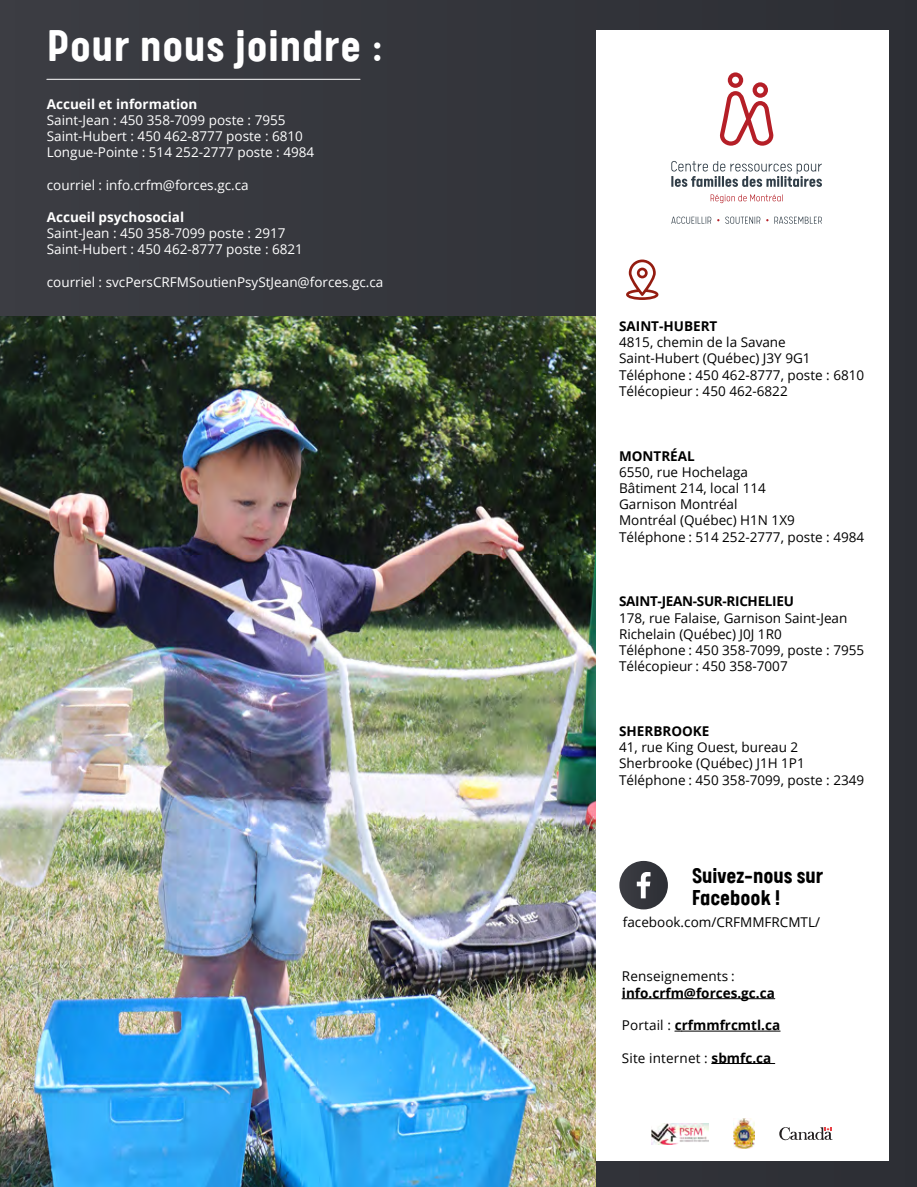
<style>
.page{position:relative;width:917px;height:1187px;background:#fff}
.page>*{position:absolute;margin:0;border:0;box-sizing:border-box;transform-origin:0 0}
.t1{font:700 49.5px "Calps";letter-spacing:.02em;color:#fff}
.t2{font:700 24px/22.5px "Calps";color:#000}
.t3{font:13.5px/16.2px "Open Sans";color:#000}
.t4{font:13.5px/16.2px "Open Sans";color:#fff}
.t5{font:700 13.5px "Open Sans";color:#000}
.t6{font:700 13.5px "Open Sans";color:#fff}
.t7{font:700 13.5px "Open Sans";letter-spacing:-.025em;color:#000}
.s1{font-weight:400}
.s2{font-weight:700}
</style>
<div class="page">
<div style="left:0;top:0;width:916px;height:1187px;background:#35373d"></div>
<img style="left:0;top:317px;width:596px;height:870px">
<hr style="left:47px;top:79px;width:313px;height:1px;background:#fff">
<div style="left:596px;top:31px;width:292px;height:1130px;background:#fff"></div>
<svg style="left:779px;top:1127px;width:53px;height:13px"></svg>
<img style="left:733px;top:1119px;width:21px;height:29px">
<img style="left:651px;top:1123px;width:57px;height:21px">
<svg style="left:619px;top:861px;width:48px;height:48px"></svg>
<hr style="left:621px;top:998px;width:153px;height:1px;background:#000">
<hr style="left:681px;top:1031px;width:99px;height:1px;background:#000">
<hr style="left:711px;top:1063px;width:63px;height:1px;background:#000">
<svg style="left:626px;top:260px;width:32px;height:40px"></svg>
<svg style="left:671px;top:161px;width:150px;height:26px"></svg>
<svg style="left:710px;top:194px;width:71px;height:9px"></svg>
<svg style="left:725px;top:217px;width:35px;height:7px"></svg>
<svg style="left:774px;top:217px;width:47px;height:7px"></svg>
<svg style="left:671px;top:217px;width:40px;height:7px"></svg>
<svg style="left:720px;top:72px;width:53px;height:74px"></svg>
<h1 class="t1" style="left:48px;top:16px;width:336px">Pour nous joindre :</h1>
<p class="t6" style="left:47px;top:94px;width:152px">Accueil et information</p>
<p class="t4" style="left:47px;top:112px;width:269px">Saint-Jean : 450 358-7099 poste : 7955<br>Saint-Hubert : 450 462-8777 poste : 6810<br>Longue-Pointe : 514 252-2777 poste : 4984</p>
<p class="t4" style="left:47px;top:176px;width:203px">courriel : info.crfm@forces.gc.ca</p>
<p class="t6" style="left:47px;top:208px;width:139px">Accueil psychosocial</p>
<p class="t4" style="left:47px;top:225px;width:258px">Saint-Jean : 450 358-7099 poste : 2917<br>Saint-Hubert : 450 462-8777 poste : 6821</p>
<p class="t4" style="left:47px;top:274px;width:338px">courriel : svcPersCRFMSoutienPsyStJean@forces.gc.ca</p>
<p class="t5" style="left:619px;top:316px;width:100px">SAINT-HUBERT</p>
<p class="t3" style="left:619px;top:334px;width:247px">4815, chemin de la Savane<br>Saint-Hubert (Québec) J3Y 9G1<br>Téléphone : 450 462-8777, poste : 6810<br>Télécopieur : 450 462-6822</p>
<p class="t5" style="left:619px;top:446px;width:77px">MONTRÉAL</p>
<p class="t3" style="left:619px;top:463px;width:247px">6550, rue Hochelaga<br>Bâtiment 214, local 114<br>Garnison Montréal<br>Montréal (Québec) H1N 1X9<br>Téléphone : 514 252-2777, poste : 4984</p>
<p class="t7" style="left:619px;top:592px;width:176px">SAINT-JEAN-SUR-RICHELIEU</p>
<p class="t3" style="left:619px;top:609px;width:247px">178, rue Falaise, Garnison Saint-Jean<br>Richelain (Québec) J0J 1R0<br>Téléphone : 450 358-7099, poste : 7955<br>Télécopieur : 450 358-7007</p>
<p class="t5" style="left:619px;top:721px;width:92px">SHERBROOKE</p>
<p class="t3" style="left:619px;top:739px;width:247px">41, rue King Ouest, bureau 2<br>Sherbrooke (Québec) J1H 1P1<br>Téléphone : 450 358-7099, poste : 2349</p>
<h2 class="t2" style="left:692px;top:863px;width:132px">Suivez-nous sur<br>Facebook !</h2>
<p class="t3" style="left:622px;top:914px;width:199px">facebook.com/CRFMMFRCMTL/</p>
<p class="t3" style="left:621px;top:968px;width:114px">Renseignements :</p>
<p class="t5" style="left:621px;top:983px;width:154px">info.crfm@forces.gc.ca</p>
<p class="t5" style="left:621px;top:1016px;width:160px"><span class="s1">Portail :</span> crfmmfrcmtl.ca</p>
<p class="t3" style="left:621px;top:1049px;width:151px">Site internet : <span class="s2">sbmfc.ca</span></p>
</div>
